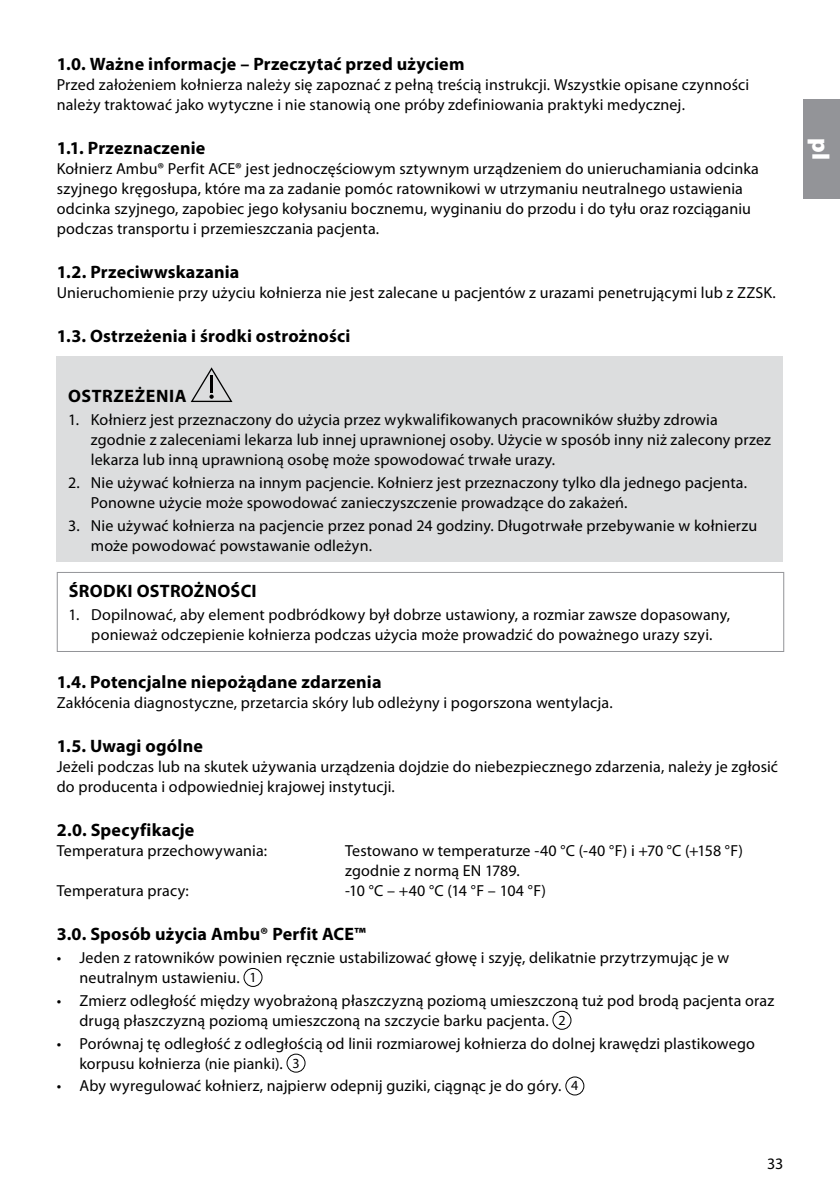
<style>
.page{position:relative;width:840px;height:1191px;background:#fff}
.page>*{position:absolute;margin:0;border:0;box-sizing:border-box;transform-origin:0 0}
.t1{font:900 24px "Myriad Pro";color:#fff}
.t2{font:700 18px "Myriad Pro";letter-spacing:.01em;color:#000}
.t3{font:700 18px "Myriad Pro";letter-spacing:.03em;color:#000}
.t4{font:16px/20px "Myriad Pro";letter-spacing:.01em;color:#000}
.s1{font-size:14px}
</style>
<div class="page">
<div style="left:802px;top:99px;width:37px;height:99px;background:#939498"></div>
<div style="left:57px;top:356px;width:725px;height:206px;background:#dcddde"></div>
<svg style="left:190px;top:367px;width:42px;height:35px"></svg>
<hr style="left:57px;top:572px;width:726px;height:1px;background:#939498">
<hr style="left:57px;top:573px;width:1px;height:78px;background:#939498">
<hr style="left:782px;top:573px;width:1px;height:78px;background:#939498">
<hr style="left:57px;top:651px;width:726px;height:1px;background:#939498">
<div style="left:243px;top:968px;width:19px;height:19px;border:1px solid #000;border-radius:50%"></div>
<div style="left:552px;top:1010px;width:19px;height:19px;border:1px solid #000;border-radius:50%"></div>
<div style="left:286px;top:1053px;width:19px;height:19px;border:1px solid #000;border-radius:50%"></div>
<div style="left:565px;top:1076px;width:19px;height:19px;border:1px solid #000;border-radius:50%"></div>
<p class="t2" style="left:57px;top:52px;width:409px">1.0. Ważne informacje – Przeczytać przed użyciem</p>
<p class="t4" style="left:57px;top:75px;width:693px">Przed założeniem kołnierza należy się zapoznać z pełną treścią instrukcji. Wszystkie opisane czynności należy traktować jako wytyczne i nie stanowią one próby zdefiniowania praktyki medycznej.</p>
<p class="t2" style="left:57px;top:136px;width:150px">1.1. Przeznaczenie</p>
<p class="t4" style="left:57px;top:159px;width:703px">Kołnierz Ambu® Perfit ACE® jest jednoczęściowym sztywnym urządzeniem do unieruchamiania odcinka szyjnego kręgosłupa, które ma za zadanie pomóc ratownikowi w utrzymaniu neutralnego ustawienia odcinka szyjnego, zapobiec jego kołysaniu bocznemu, wyginaniu do przodu i do tyłu oraz rozciąganiu podczas transportu i przemieszczania pacjenta.</p>
<p class="t2" style="left:57px;top:260px;width:184px">1.2. Przeciwwskazania</p>
<p class="t4" style="left:57px;top:283px;width:720px">Unieruchomienie przy użyciu kołnierza nie jest zalecane u pacjentów z urazami penetrującymi lub z ZZSK.</p>
<p class="t2" style="left:57px;top:324px;width:295px">1.3. Ostrzeżenia i środki ostrożności</p>
<p class="t3" style="left:68px;top:384px;width:120px">OSTRZEŻENIA</p>
<p class="t4" style="left:91px;top:409px;width:681px;text-indent:-23px">1. Kołnierz jest przeznaczony do użycia przez wykwalifikowanych pracowników służby zdrowia zgodnie z zaleceniami lekarza lub innej uprawnionej osoby. Użycie w sposób inny niż zalecony przez lekarza lub inną uprawnioną osobę może spowodować trwałe urazy.</p>
<p class="t4" style="left:91px;top:472px;width:657px;text-indent:-23px">2. Nie używać kołnierza na innym pacjencie. Kołnierz jest przeznaczony tylko dla jednego pacjenta.<br>Ponowne użycie może spowodować zanieczyszczenie prowadzące do zakażeń.</p>
<p class="t4" style="left:91px;top:515px;width:667px;text-indent:-23px">3. Nie używać kołnierza na pacjencie przez ponad 24 godziny. Długotrwałe przebywanie w kołnierzu może powodować powstawanie odleżyn.</p>
<p class="t2" style="left:69px;top:579px;width:189px">ŚRODKI OSTROŻNOŚCI</p>
<p class="t4" style="left:69px;top:604px;width:662px;text-align:center">1. Dopilnować, aby element podbródkowy był dobrze ustawiony, a rozmiar zawsze dopasowany, ponieważ odczepienie kołnierza podczas użycia może prowadzić do poważnego urazy szyi.</p>
<p class="t2" style="left:57px;top:670px;width:326px">1.4. Potencjalne niepożądane zdarzenia</p>
<p class="t4" style="left:57px;top:692px;width:557px">Zakłócenia diagnostyczne, przetarcia skóry lub odleżyny i pogorszona wentylacja.</p>
<p class="t2" style="left:57px;top:734px;width:148px">1.5. Uwagi ogólne</p>
<p class="t4" style="left:57px;top:756px;width:722px">Jeżeli podczas lub na skutek używania urządzenia dojdzie do niebezpiecznego zdarzenia, należy je zgłosić do producenta i odpowiedniej krajowej instytucji.</p>
<p class="t2" style="left:57px;top:818px;width:139px">2.0. Specyfikacje</p>
<p class="t4" style="left:57px;top:840px;width:212px">Temperatura przechowywania:</p>
<p class="t4" style="left:345px;top:840px;width:399px">Testowano w temperaturze -40 °C (-40 °F) i +70 °C (+158 °F) zgodnie z normą EN 1789.</p>
<p class="t4" style="left:57px;top:880px;width:133px">Temperatura pracy:</p>
<p class="t4" style="left:345px;top:880px;width:202px">-10 °C – +40 °C (14 °F – 104 °F)</p>
<p class="t2" style="left:57px;top:922px;width:310px">3.0. Sposób użycia Ambu® Perfit ACE™</p>
<p class="t4" style="left:79px;top:947px;width:651px;text-indent:-23px">• Jeden z ratowników powinien ręcznie ustabilizować głowę i szyję, delikatnie przytrzymując je w neutralnym ustawieniu. <span class="s1">1</span></p>
<p class="t4" style="left:79px;top:990px;width:696px;text-indent:-23px">• Zmierz odległość między wyobrażoną płaszczyzną poziomą umieszczoną tuż pod brodą pacjenta oraz drugą płaszczyzną poziomą umieszczoną na szczycie barku pacjenta. <span class="s1">2</span></p>
<p class="t4" style="left:79px;top:1033px;width:676px;text-indent:-23px">• Porównaj tę odległość z odległością od linii rozmiarowej kołnierza do dolnej krawędzi plastikowego korpusu kołnierza (nie pianki). <span class="s1">3</span></p>
<p class="t4" style="left:57px;top:1075px;width:523px">• Aby wyregulować kołnierz, najpierw odepnij guziki, ciągnąc je do góry. <span class="s1">4</span></p>
<p class="t4" style="left:766px;top:1153px;width:18px">33</p>
<h1 class="t1" style="left:836px;top:138px;width:23px;rotate:90deg">pl</h1>
</div>
